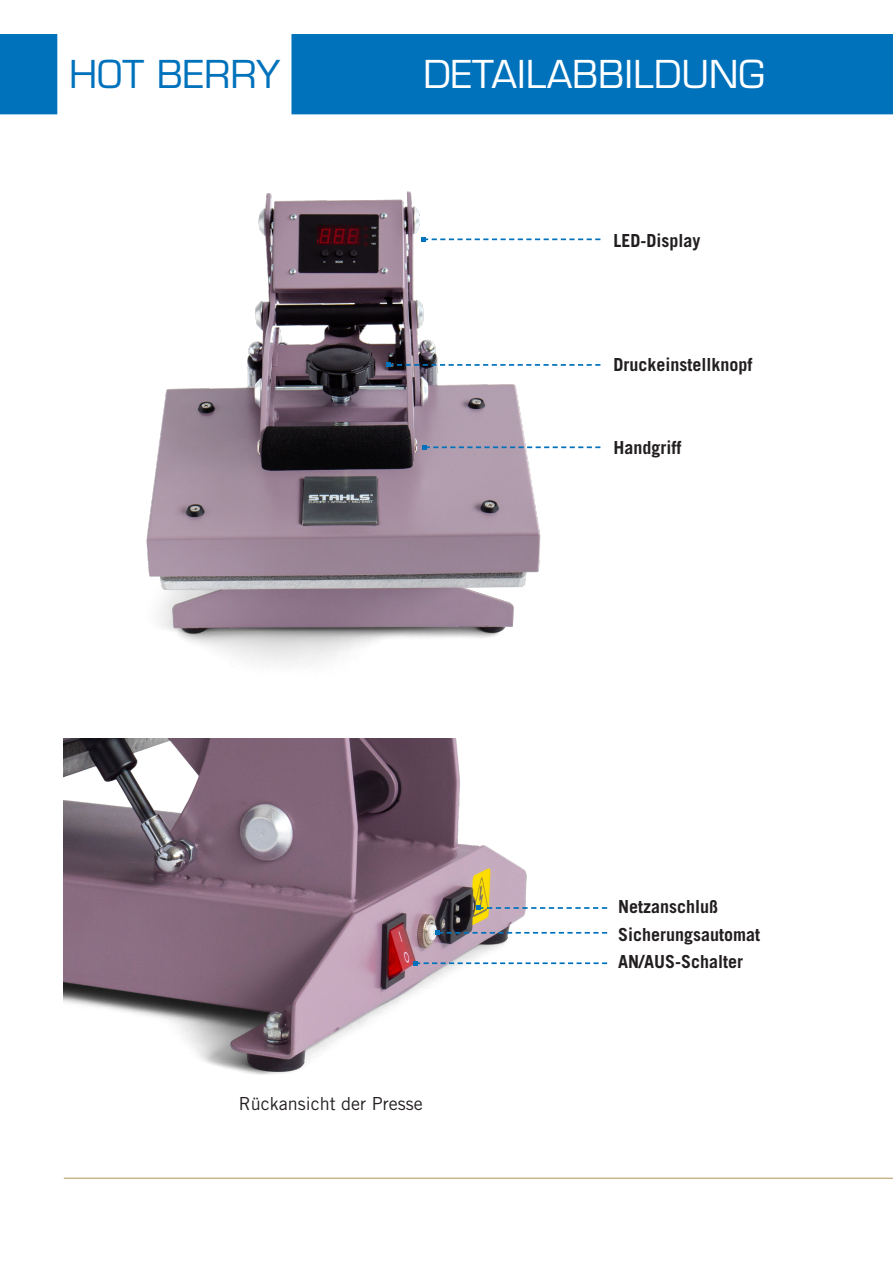
<style>
.page{position:relative;width:893px;height:1263px;background:#fff}
.page>*{position:absolute;margin:0;border:0;box-sizing:border-box;transform-origin:0 0}
.t1{font:37.5px "Eurostile LT Std";color:#fff}
.t2{font:37.5px "Eurostile LT Std";color:#0072bc}
.t3{font:700 18px "Trade Gothic LT Std";color:#231f20}
.t4{font:18px "Trade Gothic LT Std";color:#231f20}
</style>
<div class="page">
<svg style="left:0;top:34px;width:893px;height:80px;fill:#0072bc"></svg>
<hr style="left:64px;top:1178px;width:829px;height:1px;background:#b09258">
<img style="left:64px;top:738px;width:463px;height:336px">
<svg style="left:476px;top:906px;width:131px;height:4px"></svg>
<svg style="left:436px;top:931px;width:171px;height:4px"></svg>
<svg style="left:413px;top:961px;width:194px;height:4px"></svg>
<img style="left:146px;top:191px;width:455px;height:475px">
<svg style="left:421px;top:237px;width:179px;height:4px"></svg>
<svg style="left:423px;top:445px;width:177px;height:4px"></svg>
<svg style="left:386px;top:363px;width:214px;height:4px"></svg>
<h1 class="t2" style="left:69px;top:52px;width:213px">HOT BERRY</h1>
<h1 class="t1" style="left:423px;top:51px;width:343px">DETAILABBILDUNG</h1>
<p class="t3" style="left:613px;top:229px;width:88px">LED-Display</p>
<p class="t3" style="left:613px;top:354px;width:141px">Druckeinstellknopf</p>
<p class="t3" style="left:613px;top:437px;width:70px">Handgriff</p>
<p class="t3" style="left:618px;top:895px;width:101px">Netzanschluß</p>
<p class="t3" style="left:618px;top:923px;width:144px">Sicherungsautomat</p>
<p class="t3" style="left:618px;top:951px;width:127px">AN/AUS-Schalter</p>
<p class="t4" style="left:239px;top:1093px;width:185px">Rückansicht der Presse</p>
</div>
